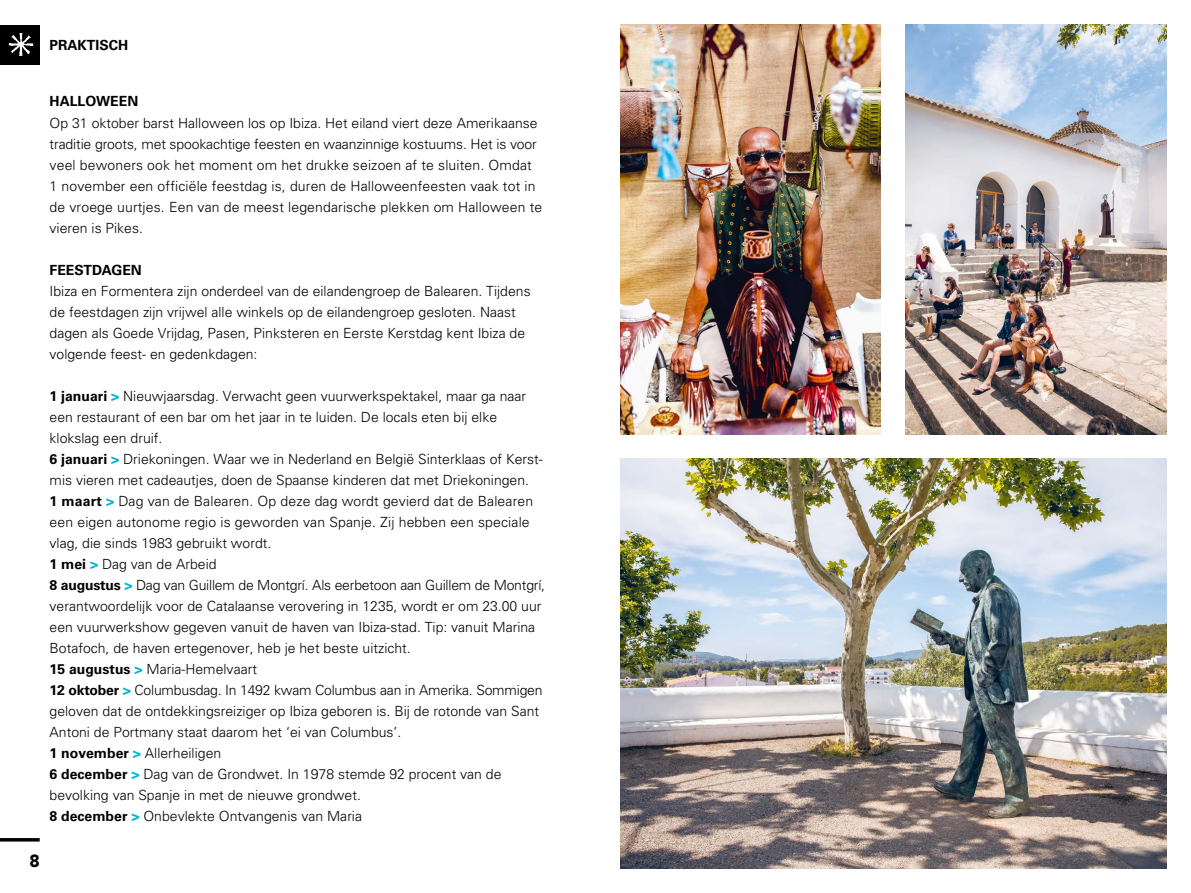
<style>
.page{position:relative;width:1191px;height:893px;background:#fff}
.page>*{position:absolute;margin:0;border:0;box-sizing:border-box;transform-origin:0 0}
.t1{font:900 17.5px "Avenir LT Std";color:#000}
.t2{font:300 14px/21px "Univers LT Std";color:#000}
.t3{font:700 14px "Univers LT Std";color:#000}
.s1{font-weight:700}
.s2{font-weight:700;color:#00b2d3}
</style>
<div class="page">
<img style="left:620px;top:25px;width:261px;height:409px">
<img style="left:905px;top:25px;width:261px;height:409px">
<hr style="left:0;top:838px;width:40px;height:3px;background:#000">
<div style="left:0;top:25px;width:40px;height:39px;background:#000"></div>
<img style="left:8px;top:33px;width:26px;height:23px">
<img style="left:620px;top:459px;width:546px;height:409px">
<p class="t3" style="left:50px;top:37px;width:80px">PRAKTISCH</p>
<p class="t3" style="left:50px;top:93px;width:90px">HALLOWEEN</p>
<p class="t2" style="left:50px;top:112px;width:494px">Op 31 oktober barst Halloween los op Ibiza. Het eiland viert deze Amerikaanse traditie groots, met spookachtige feesten en waanzinnige kostuums. Het is voor veel bewoners ook het moment om het drukke seizoen af te sluiten. Omdat 1 november een officiële feestdag is, duren de Halloweenfeesten vaak tot in de vroege uurtjes. Een van de meest legendarische plekken om Halloween te vieren is Pikes.</p>
<p class="t3" style="left:50px;top:261px;width:94px">FEESTDAGEN</p>
<p class="t2" style="left:50px;top:280px;width:482px">Ibiza en Formentera zijn onderdeel van de eilandengroep de Balearen. Tijdens de feestdagen zijn vrijwel alle winkels op de eilandengroep gesloten. Naast dagen als Goede Vrijdag, Pasen, Pinksteren en Eerste Kerstdag kent Ibiza de volgende feest- en gedenkdagen:</p>
<p class="t2" style="left:50px;top:385px;width:497px"><span class="s1">1 januari</span> <span class="s2">&gt;</span> Nieuwjaarsdag. Verwacht geen vuurwerkspektakel, maar ga naar een restaurant of een bar om het jaar in te luiden. De locals eten bij elke klokslag een druif.<br><span class="s1">6 januari</span> <span class="s2">&gt;</span> Driekoningen. Waar we in Nederland en België Sinterklaas of Kerst&shy;mis vieren met cadeautjes, doen de Spaanse kinderen dat met Driekoningen.<br><span class="s1">1 maart</span> <span class="s2">&gt;</span> Dag van de Balearen. Op deze dag wordt gevierd dat de Balearen een eigen autonome regio is geworden van Spanje. Zij hebben een speciale vlag, die sinds 1983 gebruikt wordt.<br><span class="s1">1 mei</span> <span class="s2">&gt;</span> Dag van de Arbeid<br><span class="s1">8 augustus</span> <span class="s2">&gt;</span> Dag van Guillem de Montgrí. Als eerbetoon aan Guillem de Montgrí, verantwoordelijk voor de Catalaanse verovering in 1235, wordt er om 23.00 uur een vuurwerkshow gegeven vanuit de haven van Ibiza-stad. Tip: vanuit Marina Botafoch, de haven ertegenover, heb je het beste uitzicht.<br><span class="s1">15 augustus</span> <span class="s2">&gt;</span> Maria-Hemelvaart<br><span class="s1">12 oktober</span> <span class="s2">&gt;</span> Columbusdag. In 1492 kwam Columbus aan in Amerika. Sommigen geloven dat de ontdekkingsreiziger op Ibiza geboren is. Bij de rotonde van Sant Antoni de Portmany staat daarom het ‘ei van Columbus’.<br><span class="s1">1 november</span> <span class="s2">&gt;</span> Allerheiligen<br><span class="s1">6 december</span> <span class="s2">&gt;</span> Dag van de Grondwet. In 1978 stemde 92 procent van de bevolking van Spanje in met de nieuwe grondwet.<br><span class="s1">8 december</span> <span class="s2">&gt;</span> Onbevlekte Ontvangenis van Maria</p>
<p class="t1" style="left:29px;top:850px;width:12px">8</p>
</div>
